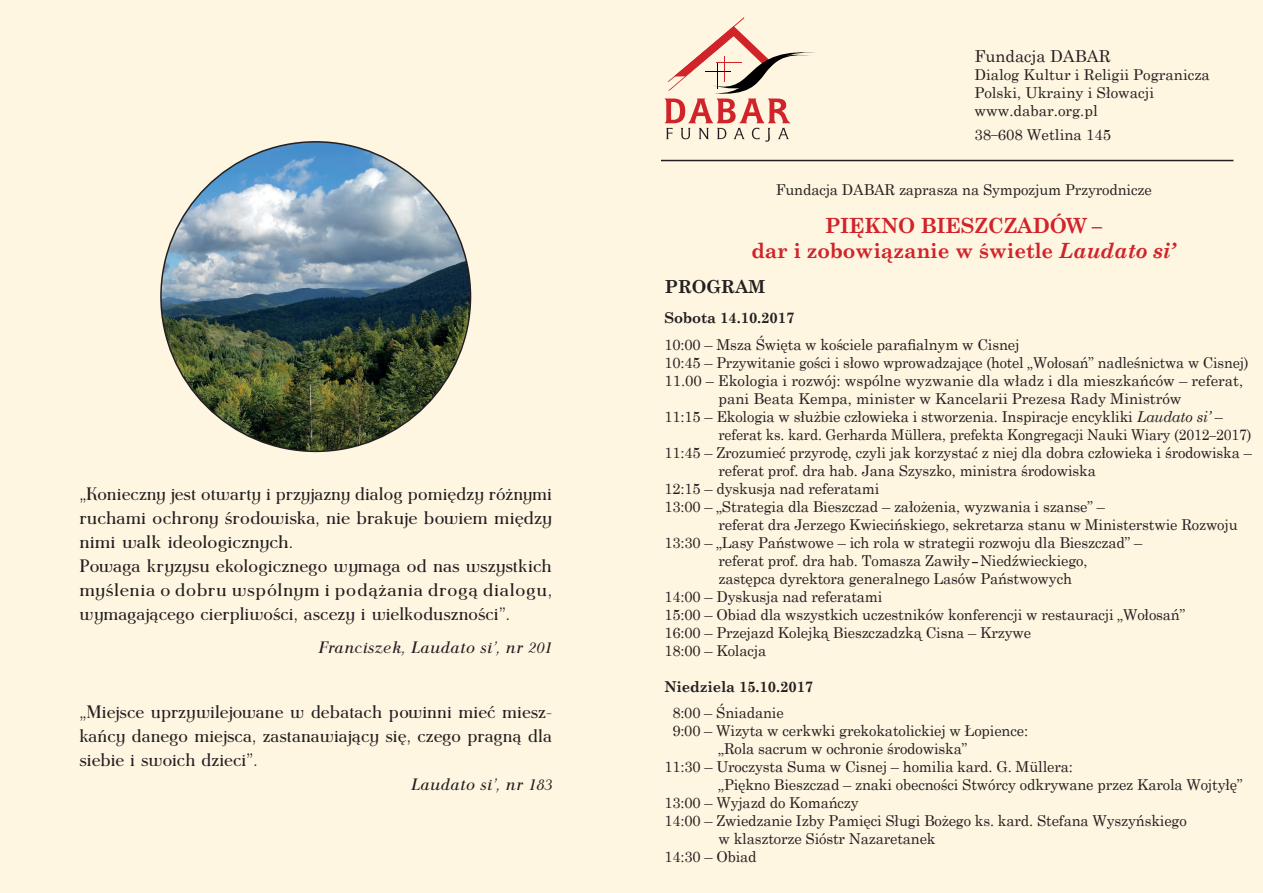
<style>
.page{position:relative;width:1263px;height:893px;background:#fef6e1}
.page>*{position:absolute;margin:0;border:0;box-sizing:border-box;transform-origin:0 0}
.t1{font:700 21px/25.2px "Century Schoolbook";letter-spacing:-.01em;color:#d1232a;text-align:center}
.t2{font:18px/24px "Antykwa Poltawskiego";color:#231f20}
.t3{font:700 18px "Century Schoolbook";letter-spacing:-.01em;color:#231f20}
.t4{font:italic 16.5px "Antykwa Poltawskiego";color:#231f20}
.t5{font:16.5px "Century Schoolbook";color:#231f20}
.t6{font:15px/18px "Century Schoolbook";letter-spacing:-.01em;color:#231f20}
.t7{font:15px "Century Schoolbook";letter-spacing:-.01em;color:#231f20;scale:.94 1}
.t8{font:700 15px "Century Schoolbook";letter-spacing:-.01em;color:#231f20}
.s1{font-style:italic}
</style>
<div class="page">
<svg style="left:664px;top:17px;width:151px;height:125px"></svg>
<hr style="left:661px;top:160px;width:572px;height:1px;background:#231f20">
<img style="left:161px;top:142px;width:309px;height:309px;border-radius:155px">
<p class="t2" style="left:79px;top:482px;width:474px">„Konieczny jest otwarty i przyjazny dialog pomiędzy różnymi ruchami ochrony środowiska, nie brakuje bowiem między nimi walk ideologicznych.<br>Powaga kryzysu ekologicznego wymaga od nas wszystkich myślenia o dobru wspólnym i podążania drogą dialogu, wymagającego cierpliwości, ascezy i wielkoduszności”.</p>
<p class="t4" style="left:318px;top:638px;width:235px">Franciszek, Laudato si’, nr 201</p>
<p class="t2" style="left:79px;top:700px;width:474px;text-align:justify">„Miejsce uprzywilejowane w debatach powinni mieć miesz&shy;kańcy danego miejsca, zastanawiający się, czego pragną dla siebie i swoich dzieci”.</p>
<p class="t4" style="left:411px;top:775px;width:143px">Laudato si’, nr 183</p>
<p class="t5" style="left:974px;top:42px;width:138px">Fundacja DABAR</p>
<p class="t6" style="left:974px;top:64px;width:237px">Dialog Kultur i Religii Pogranicza<br>Polski, Ukrainy i Słowacji www.dabar.org.pl</p>
<p class="t6" style="left:974px;top:124px;width:138px">38–608 Wetlina 145</p>
<p class="t6" style="left:776px;top:179px;width:377px">Fundacja DABAR zaprasza na Sympozjum Przyrodnicze</p>
<h1 class="t1" style="left:751px;top:212px;width:426px">PIĘKNO BIESZCZADÓW –<br>dar i zobowiązanie w świetle <span class="s1">Laudato si’</span></h1>
<p class="t3" style="left:664px;top:272px;width:103px">PROGRAM</p>
<p class="t8" style="left:664px;top:306px;width:132px">Sobota 14.10.2017</p>
<p class="t6" style="left:664px;top:334px;width:356px">10:00 – Msza Święta w kościele parafialnym w Cisnej</p>
<p class="t6" style="left:664px;top:352px;width:586px">10:45 – Przywitanie gości i słowo wprowadzające (hotel „Wołosań” nadleśnictwa w Cisnej)</p>
<p class="t6" style="left:664px;top:370px;width:580px">11.00 – Ekologia i rozwój: wspólne wyzwanie dla władz i dla mieszkańców – referat,</p>
<p class="t6" style="left:718px;top:388px;width:465px">pani Beata Kempa, minister w Kancelarii Prezesa Rady Ministrów</p>
<p class="t6" style="left:664px;top:406px;width:560px">11:15 – Ekologia w służbie człowieka i stworzenia. Inspiracje encykliki <span class="s1">Laudato si’</span> –</p>
<p class="t7" style="left:718px;top:422px;width:569px">referat ks. kard. Gerharda Müllera, prefekta Kongregacji Nauki Wiary (2012–2017)</p>
<p class="t6" style="left:664px;top:442px;width:589px">11:45 – Zrozumieć przyrodę, czyli jak korzystać z niej dla dobra człowieka i środowiska –</p>
<p class="t6" style="left:718px;top:460px;width:379px">referat prof. dra hab. Jana Szyszko, ministra środowiska</p>
<p class="t6" style="left:664px;top:478px;width:217px">12:15 – dyskusja nad referatami</p>
<p class="t6" style="left:664px;top:496px;width:442px">13:00 – „Strategia dla Bieszczad – założenia, wyzwania i szanse” –</p>
<p class="t6" style="left:718px;top:514px;width:521px">referat dra Jerzego Kwiecińskiego, sekretarza stanu w Ministerstwie Rozwoju</p>
<p class="t6" style="left:664px;top:532px;width:479px">13:30 – „Lasy Państwowe – ich rola w strategii rozwoju dla Bieszczad” –</p>
<p class="t6" style="left:718px;top:550px;width:370px">referat prof. dra hab. Tomasza Zawiły-Niedźwieckiego,</p>
<p class="t6" style="left:718px;top:568px;width:355px">zastępca dyrektora generalnego Lasów Państwowych</p>
<p class="t6" style="left:664px;top:586px;width:220px">14:00 – Dyskusja nad referatami</p>
<p class="t6" style="left:664px;top:604px;width:522px">15:00 – Obiad dla wszystkich uczestników konferencji w restauracji „Wołosań”</p>
<p class="t6" style="left:664px;top:622px;width:368px">16:00 – Przejazd Kolejką Bieszczadzką Cisna – Krzywe</p>
<p class="t6" style="left:664px;top:640px;width:103px">18:00 – Kolacja</p>
<p class="t8" style="left:664px;top:675px;width:150px">Niedziela 15.10.2017</p>
<p class="t6" style="left:672px;top:703px;width:113px">8:00 – Śniadanie</p>
<p class="t6" style="left:672px;top:721px;width:357px">9:00 – Wizyta w cerkwki grekokatolickiej w Łopience:</p>
<p class="t6" style="left:718px;top:739px;width:251px">„Rola sacrum w ochronie środowiska”</p>
<p class="t6" style="left:664px;top:757px;width:410px">11:30 – Uroczysta Suma w Cisnej – homilia kard. G. Müllera:</p>
<p class="t6" style="left:718px;top:775px;width:526px">„Piękno Bieszczad – znaki obecności Stwórcy odkrywane przez Karola Wojtyłę”</p>
<p class="t6" style="left:664px;top:793px;width:196px">13:00 – Wyjazd do Komańczy</p>
<p class="t6" style="left:664px;top:811px;width:524px">14:00 – Zwiedzanie Izby Pamięci Sługi Bożego ks. kard. Stefana Wyszyńskiego</p>
<p class="t6" style="left:718px;top:829px;width:219px">w klasztorze Sióstr Nazaretanek</p>
<p class="t6" style="left:664px;top:847px;width:94px">14:30 – Obiad</p>
</div>
